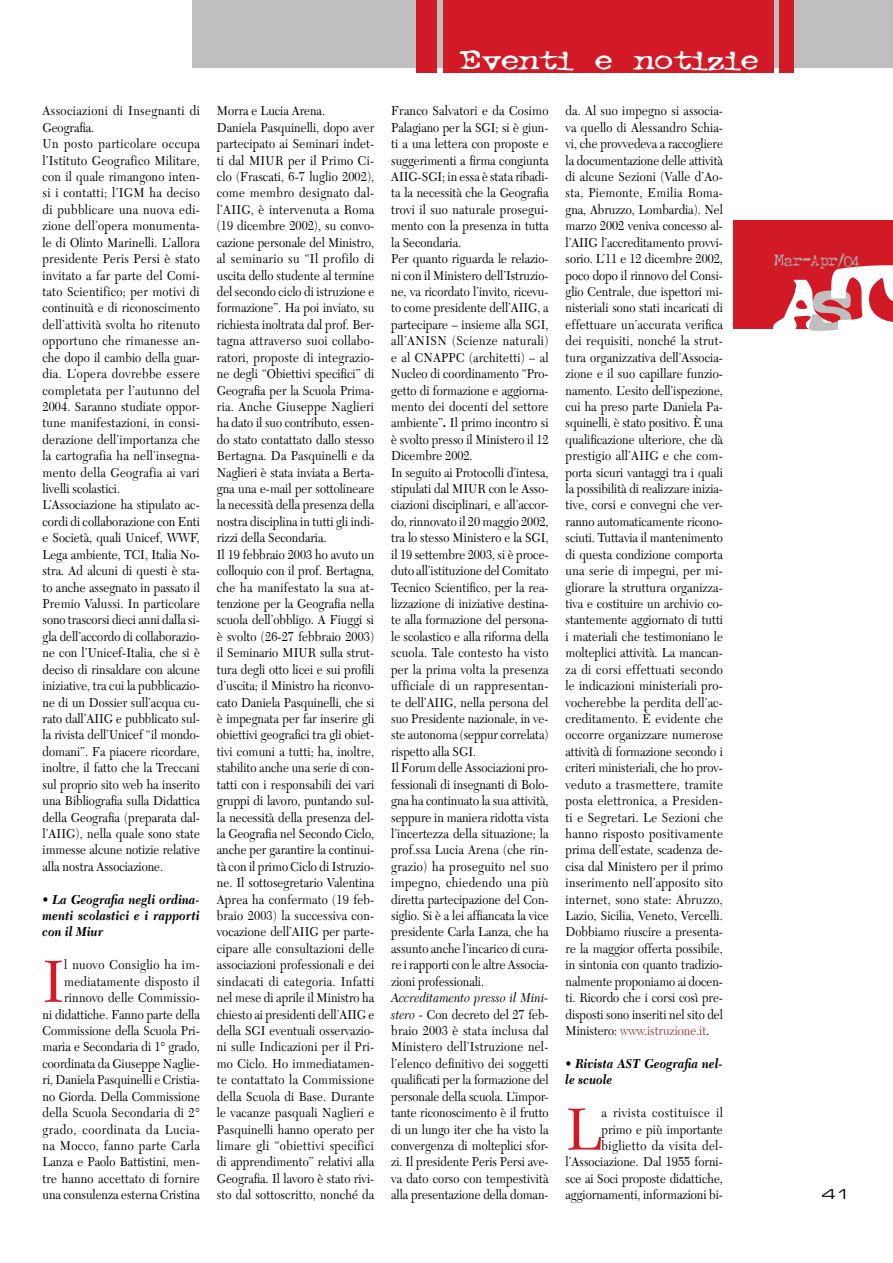
<style>
.page{position:relative;width:893px;height:1263px;background:#fff}
.page>*{position:absolute;margin:0;border:0;box-sizing:border-box;transform-origin:0 0}
.t1{font:77.55px "Typewriter Oldstyle";color:#fff;scale:1.5 1}
.t2{font:61.8px "New Caledonia";color:#d21a27;scale:.9 1}
.t3{font:30px "Typewriter Oldstyle";color:#fff;scale:1.35 1}
.t4{font:17.85px "Typewriter Oldstyle";color:#aaa}
.t5{font:13.5px/16.4px "New Caledonia";color:#000;scale:.9 1}
.t6{font:italic 700 13.5px/16.4px "New Caledonia";color:#000;text-align:justify;scale:.9 1}
.t7{font:13.5px "Eurostile Extended Two";color:#000;scale:1.11 1}
.s1{font-weight:700}
.s2{font-style:italic}
.s3{color:#943f48}
.s4{font-size:57.75px;color:#bfbfbf}
.s5{font-size:99.45px}
</style>
<div class="page">
<div style="left:192px;top:0;width:701px;height:68px;background:#bfbfbf"></div>
<div style="left:444px;top:0;width:330px;height:72px;background:#d21a27"></div>
<div style="left:417px;top:0;width:20px;height:72px;background:#d21a27"></div>
<div style="left:779px;top:0;width:15px;height:72px;background:#d21a27"></div>
<div style="left:733px;top:220px;width:160px;height:109px;background:#d21a27"></div>
<svg style="left:773px;top:265px;width:120px;height:66px"></svg>
<p class="t5" style="left:43px;top:103px;width:176px">Associazioni di Insegnanti di<br>Geografia.<br>Un posto particolare occupa l’Istituto Geografico Militare, con il quale rimangono inten&shy;si i contatti; l’IGM ha deciso di pubblicare una nuova edi&shy;zione dell’opera monumenta&shy;le di Olinto Marinelli. L’allora presidente Peris Persi è stato invitato a far parte del Comi&shy;tato Scientifico; per motivi di continuità e di riconoscimento dell’attività svolta ho ritenuto opportuno che rimanesse an&shy;che dopo il cambio della guar&shy;dia. L’opera dovrebbe essere completata per l’autunno del<br>2004. Saranno studiate oppor&shy;tune manifestazioni, in consi&shy;derazione dell’importanza che la cartografia ha nell’insegna&shy;mento della Geografia ai vari livelli scolastici.<br>L’Associazione ha stipulato ac&shy;cordi di collaborazione con Enti e Società, quali Unicef, WWF,<br>Lega ambiente, TCI, Italia No&shy;stra. Ad alcuni di questi è sta&shy;to anche assegnato in passato il<br>Premio Valussi. In particolare sono trascorsi dieci anni dalla si&shy;gla dell’accordo di collaborazio&shy;ne con l’Unicef-Italia, che si è deciso di rinsaldare con alcune iniziative, tra cui la pubblicazio&shy;ne di un Dossier sull’acqua cu&shy;rato dall’AIIG e pubblicato sul&shy;la rivista dell’Unicef “il mondo&shy;domani”. Fa piacere ricordare, inoltre, il fatto che la Treccani sul proprio sito web ha inserito una Bibliografia sulla Didattica della Geografia (preparata dal&shy;l’AIIG), nella quale sono state immesse alcune notizie relative alla nostra Associazione.</p>
<p class="t6" style="left:43px;top:891px;width:176px">• La Geografia negli ordina&shy;menti scolastici e i rapporti con il Miur</p>
<h2 class="t2" style="left:43px;top:945px;width:26px">I</h2>
<p class="t5" style="left:43px;top:957px;width:176px;text-align:right">l nuovo Consiglio ha im&shy;mediatamente disposto il rinnovo delle Commissio-<br>ni didattiche. Fanno parte della<br>Commissione della Scuola Pri&shy;maria e Secondaria di 1° grado, coordinata da Giuseppe Naglie&shy;ri, Daniela Pasquinelli e Cristia&shy;no Giorda. Della Commissione della Scuola Secondaria di 2° grado, coordinata da Lucia&shy;na Mocco, fanno parte Carla<br>Lanza e Paolo Battistini, men&shy;tre hanno accettato di fornire una consulenza esterna Cristina</p>
<h3 class="t3" style="left:460px;top:44px;width:222px">Eventi e notizie</h3>
<p class="t5" style="left:217px;top:103px;width:176px">Morra e Lucia Arena.<br>Daniela Pasquinelli, dopo aver partecipato ai Seminari indet&shy;ti dal MIUR per il Primo Ci&shy;clo (Frascati, 6-7 luglio 2002), come membro designato dal&shy;l’AIIG, è intervenuta a Roma (19 dicembre 2002), su convo&shy;cazione personale del Ministro, al seminario su “Il profilo di uscita dello studente al termine del secondo ciclo di istruzione e formazione”. Ha poi inviato, su richiesta inoltrata dal prof. Ber&shy;tagna attraverso suoi collabo&shy;ratori, proposte di integrazio&shy;ne degli “Obiettivi specifici” di<br>Geografia per la Scuola Prima&shy;ria. Anche Giuseppe Naglieri ha dato il suo contributo, essen&shy;do stato contattato dallo stesso<br>Bertagna. Da Pasquinelli e da<br>Naglieri è stata inviata a Berta&shy;gna una e-mail per sottolineare la necessità della presenza della nostra disciplina in tutti gli indi&shy;rizzi della Secondaria.<br>Il 19 febbraio 2003 ho avuto un colloquio con il prof. Bertagna, che ha manifestato la sua at&shy;tenzione per la Geografia nella scuola dell’obbligo. A Fiuggi si è svolto (26-27 febbraio 2003) il Seminario MIUR sulla strut&shy;tura degli otto licei e sui profili d’uscita; il Ministro ha riconvo&shy;cato Daniela Pasquinelli, che si è impegnata per far inserire gli obiettivi geografici tra gli obiet&shy;tivi comuni a tutti; ha, inoltre, stabilito anche una serie di con&shy;tatti con i responsabili dei vari gruppi di lavoro, puntando sul&shy;la necessità della presenza del&shy;la Geografia nel Secondo Ciclo, anche per garantire la continui&shy;tà con il primo Ciclo di Istruzio&shy;ne. Il sottosegretario Valentina<br>Aprea ha confermato (19 feb&shy;braio 2003) la successiva con&shy;vocazione dell’AIIG per parte&shy;cipare alle consultazioni delle associazioni professionali e dei sindacati di categoria. Infatti nel mese di aprile il Ministro ha chiesto ai presidenti dell’AIIG e della SGI eventuali osservazio&shy;ni sulle Indicazioni per il Pri&shy;mo Ciclo. Ho immediatamen&shy;te contattato la Commissione della Scuola di Base. Durante le vacanze pasquali Naglieri e<br>Pasquinelli hanno operato per limare gli “obiettivi specifici di apprendimento” relativi alla<br>Geografia. Il lavoro è stato rivi&shy;sto dal sottoscritto, nonché da</p>
<p class="t5" style="left:391px;top:103px;width:176px">Franco Salvatori e da Cosimo<br>Palagiano per la SGI; si è giun&shy;ti a una lettera con proposte e suggerimenti a firma congiunta<br>AIIG-SGI; in essa è stata ribadi&shy;ta la necessità che la Geografia trovi il suo naturale prosegui&shy;mento con la presenza in tutta la Secondaria.<br>Per quanto riguarda le relazio&shy;ni con il Ministero dell’Istruzio&shy;ne, va ricordato l’invito, ricevu&shy;to come presidente dell’AIIG, a partecipare – insieme alla SGI, all’ANISN (Scienze naturali) e al CNAPPC (architetti) – al<br>Nucleo di coordinamento “Pro&shy;getto di formazione e aggiorna&shy;mento dei docenti del settore ambiente”<span class="s1">.</span> Il primo incontro si è svolto presso il Ministero il 12<br>Dicembre 2002.<br>In seguito ai Protocolli d’intesa, stipulati dal MIUR con le Asso&shy;ciazioni disciplinari, e all’accor&shy;do, rinnovato il 20 maggio 2002, tra lo stesso Ministero e la SGI, il 19 settembre 2003, si è proce&shy;duto all’istituzione del Comitato<br>Tecnico Scientifico, per la rea&shy;lizzazione di iniziative destina&shy;te alla formazione del persona&shy;le scolastico e alla riforma della scuola. Tale contesto ha visto per la prima volta la presenza ufficiale di un rappresentan&shy;te dell’AIIG, nella persona del suo Presidente nazionale, in ve&shy;ste autonoma (seppur correlata) rispetto alla SGI.<br>Il Forum delle Associazioni pro&shy;fessionali di insegnanti di Bolo&shy;gna ha continuato la sua attività, seppure in maniera ridotta vista l’incertezza della situazione; la prof.ssa Lucia Arena (che rin&shy;grazio) ha proseguito nel suo impegno, chiedendo una più diretta partecipazione del Con&shy;siglio. Si è a lei affiancata la vice presidente Carla Lanza, che ha assunto anche l’incarico di cura&shy;re i rapporti con le altre Associa&shy;zioni professionali.</p>
<p class="t5" style="left:391px;top:990px;width:176px;text-align:justify"><span class="s2">Accreditamento presso il Mini&shy;stero -</span> Con decreto del 27 feb&shy;braio 2003 è stata inclusa dal Ministero dell’Istruzione nel&shy;l’elenco definitivo dei soggetti qualificati per la formazione del personale della scuola. L’impor&shy;tante riconoscimento è il frutto di un lungo iter che ha visto la convergenza di molteplici sfor&shy;zi. Il presidente Peris Persi ave&shy;va dato corso con tempestività alla presentazione della doman-</p>
<p class="t5" style="left:566px;top:103px;width:176px;text-align:justify">da. Al suo impegno si associa&shy;va quello di Alessandro Schia&shy;vi, che provvedeva a raccogliere la documentazione delle attività di alcune Sezioni (Valle d’Ao&shy;sta, Piemonte, Emilia Roma&shy;gna, Abruzzo, Lombardia). Nel marzo 2002 veniva concesso al&shy;l’AIIG l’accreditamento provvi&shy;sorio. L’11 e 12 dicembre 2002, poco dopo il rinnovo del Consi&shy;glio Centrale, due ispettori mi&shy;nisteriali sono stati incaricati di effettuare un’accurata verifica dei requisiti, nonché la strut&shy;tura organizzativa dell’Associa&shy;zione e il suo capillare funzio&shy;namento. L’esito dell’ispezione, cui ha preso parte Daniela Pa&shy;squinelli, è stato positivo. È una qualificazione ulteriore, che dà prestigio all’AIIG e che com&shy;porta sicuri vantaggi tra i quali la possibilità di realizzare inizia&shy;tive, corsi e convegni che ver&shy;ranno automaticamente ricono&shy;sciuti. Tuttavia il mantenimento di questa condizione comporta una serie di impegni, per mi&shy;gliorare la struttura organizza&shy;tiva e costituire un archivio co&shy;stantemente aggiornato di tutti i materiali che testimoniano le molteplici attività. La mancan&shy;za di corsi effettuati secondo le indicazioni ministeriali pro&shy;vocherebbe la perdita dell’ac&shy;creditamento. È evidente che occorre organizzare numerose attività di formazione secondo i criteri ministeriali, che ho prov&shy;veduto a trasmettere, tramite posta elettronica, a Presiden&shy;ti e Segretari. Le Sezioni che hanno risposto positivamente prima dell’estate, scadenza de&shy;cisa dal Ministero per il primo inserimento nell’apposito sito internet, sono state: Abruzzo, Lazio, Sicilia, Veneto, Vercelli.<br>Dobbiamo riuscire a presenta&shy;re la maggior offerta possibile, in sintonia con quanto tradizio&shy;nalmente proponiamo ai docen&shy;ti. Ricordo che i corsi così pre&shy;disposti sono inseriti nel sito del Ministero: <span class="s3">www.istruzione.it</span>.</p>
<p class="t6" style="left:566px;top:1055px;width:176px">• Rivista AST Geografia nel&shy;le scuole</p>
<h2 class="t2" style="left:566px;top:1093px;width:42px">L</h2>
<p class="t5" style="left:566px;top:1105px;width:176px;text-align:right">a rivista costituisce il<br>primo e più importante biglietto da visita del&shy;l’Associazione. Dal 1955 forni&shy;sce ai Soci proposte didattiche, aggiornamenti, informazioni bi-</p>
<h3 class="t4" style="left:774px;top:250px;width:87px">Mar-Apr/04</h3>
<h1 class="t1" style="left:775px;top:260px;width:89px">A<span class="s4">S</span><span class="s5">T</span></h1>
<p class="t7" style="left:821px;top:1185px;width:28px">41</p>
</div>
